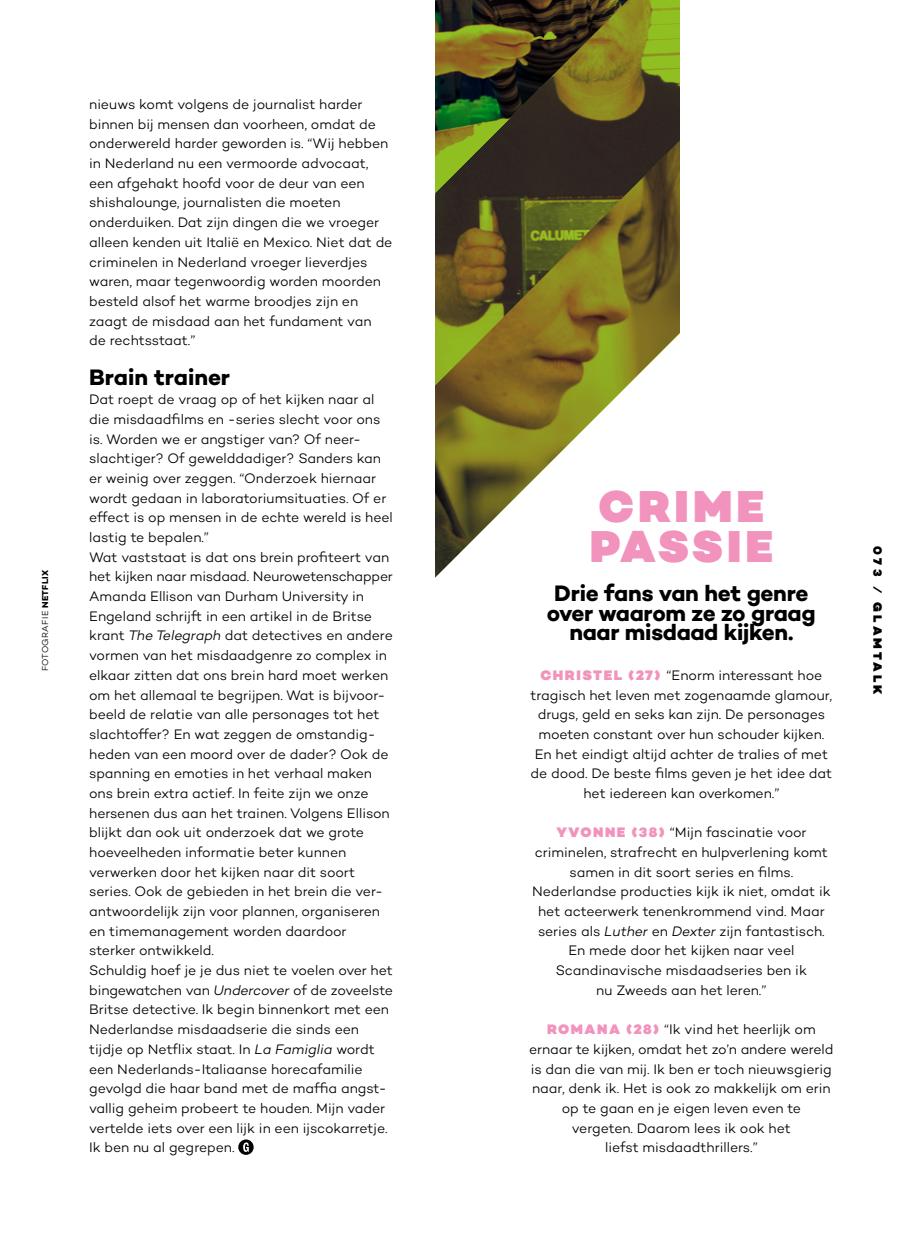
<style>
.page{position:relative;width:923px;height:1241px;background:#fff}
.page>*{position:absolute;margin:0;border:0;box-sizing:border-box;transform-origin:0 0}
.t1{font:900 45.5px/39.4px "Campton";letter-spacing:.085em;color:#f193bd}
.t2{font:700 22.75px/19.6px "Campton";letter-spacing:-.015em;color:#000;text-align:center}
.t3{font:300 14px/19.6px "Campton";letter-spacing:-.005em;color:#000;text-align:center}
.t4{font:900 12.25px "Campton";letter-spacing:.26em;color:#000}
.t5{font:300 8.75px "Campton";letter-spacing:.04em;color:#000}
.s1{font-weight:700}
.s2{font-style:italic}
.s3{font-weight:900;color:#f193bd}
</style>
<div class="page">
<svg style="left:435px;top:0;width:245px;height:578px"></svg>
<svg style="left:238px;top:1139px;width:16px;height:15px"></svg>
<svg style="left:243px;top:1142px;width:6px;height:9px"></svg>
<p class="t5" style="left:40px;top:671px;width:103px;rotate:-90deg">FOTOGRAFIE <span class="s1">NETFLIX</span></p>
<p class="t3" style="left:89px;top:94px;width:305px;text-align:left">nieuws komt volgens de journalist harder binnen bij mensen dan voorheen, omdat de onderwereld harder geworden is. “Wij hebben in Nederland nu een vermoorde advocaat, een afgehakt hoofd voor de deur van een shishalounge, journalisten die moeten onderduiken. Dat zijn dingen die we vroeger alleen kenden uit Italië en Mexico. Niet dat de criminelen in Nederland vroeger lieverdjes waren, maar tegenwoordig worden moorden besteld alsof het warme broodjes zijn en zaagt de misdaad aan het fundament van<br>de rechtsstaat.”</p>
<h2 class="t2" style="left:89px;top:366px;width:143px">Brain trainer</h2>
<p class="t3" style="left:89px;top:389px;width:305px;text-align:left">Dat roept de vraag op of het kijken naar al die misdaadfilms en -series slecht voor ons is. Worden we er angstiger van? Of neer&shy;slachtiger? Of gewelddadiger? Sanders kan er weinig over zeggen. “Onderzoek hiernaar wordt gedaan in laboratoriumsituaties. Of er effect is op mensen in de echte wereld is heel lastig te bepalen.”<br>Wat vaststaat is dat ons brein profiteert van het kijken naar misdaad. Neurowetenschapper Amanda Ellison van Durham University in Engeland schrijft in een artikel in de Britse krant <span class="s2">The Telegraph</span> dat detectives en andere vormen van het misdaadgenre zo complex in elkaar zitten dat ons brein hard moet werken om het allemaal te begrijpen. Wat is bijvoor&shy;beeld de relatie van alle personages tot het slachtoffer? En wat zeggen de omstandig&shy;heden van een moord over de dader? Ook de spanning en emoties in het verhaal maken ons brein extra actief. In feite zijn we onze hersenen dus aan het trainen. Volgens Ellison blijkt dan ook uit onderzoek dat we grote hoeveelheden informatie beter kunnen verwerken door het kijken naar dit soort series. Ook de gebieden in het brein die ver&shy;antwoordelijk zijn voor plannen, organiseren en timemanagement worden daardoor sterker ontwikkeld.<br>Schuldig hoef je je dus niet te voelen over het bingewatchen van <span class="s2">Undercover</span> of de zoveelste Britse detective. Ik begin binnenkort met een Nederlandse misdaadserie die sinds een tijdje op Netflix staat. In <span class="s2">La Famiglia</span> wordt een Nederlands-Italiaanse horecafamilie gevolgd die haar band met de maffia angst&shy;vallig geheim probeert te houden. Mijn vader vertelde iets over een lijk in een ijscokarretje.<br>Ik ben nu al gegrepen.</p>
<h1 class="t1" style="left:589px;top:487px;width:185px">CRIME<br>PASSIE</h1>
<h2 class="t2" style="left:547px;top:583px;width:270px">Drie fans van het genre over waarom ze zo graag naar misdaad kijken.</h2>
<p class="t3" style="left:530px;top:665px;width:303px"><span class="s3">CHRISTEL (27)</span> “Enorm interessant hoe tragisch het leven met zogenaamde glamour, drugs, geld en seks kan zijn. De personages moeten constant over hun schouder kijken.<br>En het eindigt altijd achter de tralies of met de dood. De beste films geven je het idee dat het iedereen kan overkomen.”</p>
<p class="t3" style="left:532px;top:822px;width:300px"><span class="s3">YVONNE (38)</span> “Mijn fascinatie voor criminelen, strafrecht en hulpverlening komt samen in dit soort series en films.<br>Nederlandse producties kijk ik niet, omdat ik het acteerwerk tenenkrommend vind. Maar series als <span class="s2">Luther</span> en <span class="s2">Dexter</span> zijn fantastisch.<br>En mede door het kijken naar veel Scandinavische misdaadseries ben ik<br>nu Zweeds aan het leren.”</p>
<p class="t3" style="left:529px;top:1019px;width:306px"><span class="s3">ROMANA (28)</span> “Ik vind het heerlijk om ernaar te kijken, omdat het zo’n andere wereld is dan die van mij. Ik ben er toch nieuwsgierig naar, denk ik. Het is ook zo makkelijk om erin op te gaan en je eigen leven even te<br>vergeten. Daarom lees ik ook het<br>liefst misdaadthrillers.”</p>
<p class="t4" style="left:885px;top:546px;width:150px;rotate:90deg">073 ⁄ GLAMTALK</p>
</div>
